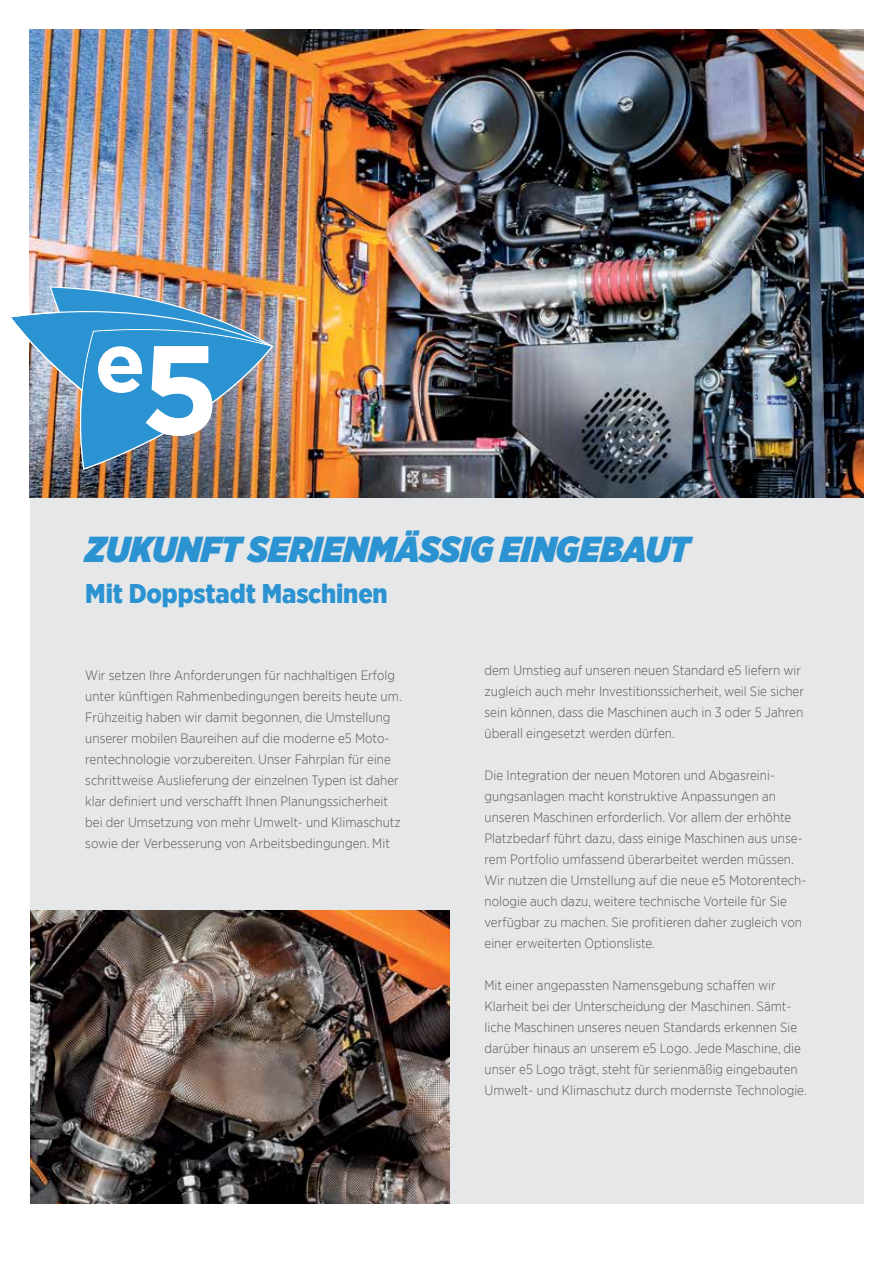
<style>
.page{position:relative;width:893px;height:1263px;background:#fff}
.page>*{position:absolute;margin:0;border:0;box-sizing:border-box;transform-origin:0 0}
.t1{font:italic 900 36px "Gotham Narrow";color:#2b93d1}
.t2{font:900 27px "Gotham Narrow";letter-spacing:-.005em;color:#2b93d1}
.t3{font:300 13.5px/21px "Gotham Narrow";color:#58595b}
</style>
<div class="page">
<div style="left:30px;top:472px;width:833px;height:731px;background:#e6e7e8"></div>
<img style="left:30px;top:30px;width:833px;height:467px">
<img style="left:11px;top:288px;width:262px;height:182px">
<img style="left:30px;top:910px;width:419px;height:293px">
<h1 class="t1" style="left:85px;top:525px;width:606px">ZUKUNFT SERIENMÄSSIG EINGEBAUT</h1>
<h2 class="t2" style="left:85px;top:576px;width:304px">Mit Doppstadt Maschinen</h2>
<p class="t3" style="left:85px;top:664px;width:318px">Wir setzen Ihre Anforderungen für nachhaltigen Erfolg unter künftigen Rahmenbedingungen bereits heute um.<br>Frühzeitig haben wir damit begonnen, die Umstellung unserer mobilen Baureihen auf die moderne e5 Moto&shy;rentechnologie vorzubereiten. Unser Fahrplan für eine schrittweise Auslieferung der einzelnen Typen ist daher klar definiert und verschafft Ihnen Planungssicherheit bei der Umsetzung von mehr Umwelt- und Klimaschutz sowie der Verbesserung von Arbeitsbedingungen. Mit</p>
<p class="t3" style="left:484px;top:659px;width:321px">dem Umstieg auf unseren neuen Standard e5 liefern wir zugleich auch mehr Investitionssicherheit, weil Sie sicher sein können, dass die Maschinen auch in 3 oder 5 Jahren überall eingesetzt werden dürfen.</p>
<p class="t3" style="left:484px;top:764px;width:323px">Die Integration der neuen Motoren und Abgasreini&shy;gungsanlagen macht konstruktive Anpassungen an unseren Maschinen erforderlich. Vor allem der erhöhte Platzbedarf führt dazu, dass einige Maschinen aus unse&shy;rem Portfolio umfassend überarbeitet werden müssen.<br>Wir nutzen die Umstellung auf die neue e5 Motorentech&shy;nologie auch dazu, weitere technische Vorteile für Sie verfügbar zu machen. Sie profitieren daher zugleich von einer erweiterten Optionsliste.</p>
<p class="t3" style="left:484px;top:974px;width:324px">Mit einer angepassten Namensgebung schaffen wir Klarheit bei der Unterscheidung der Maschinen. Sämt&shy;liche Maschinen unseres neuen Standards erkennen Sie darüber hinaus an unserem e5 Logo. Jede Maschine, die unser e5 Logo trägt, steht für serienmäßig eingebauten Umwelt- und Klimaschutz durch modernste Technologie.</p>
</div>
